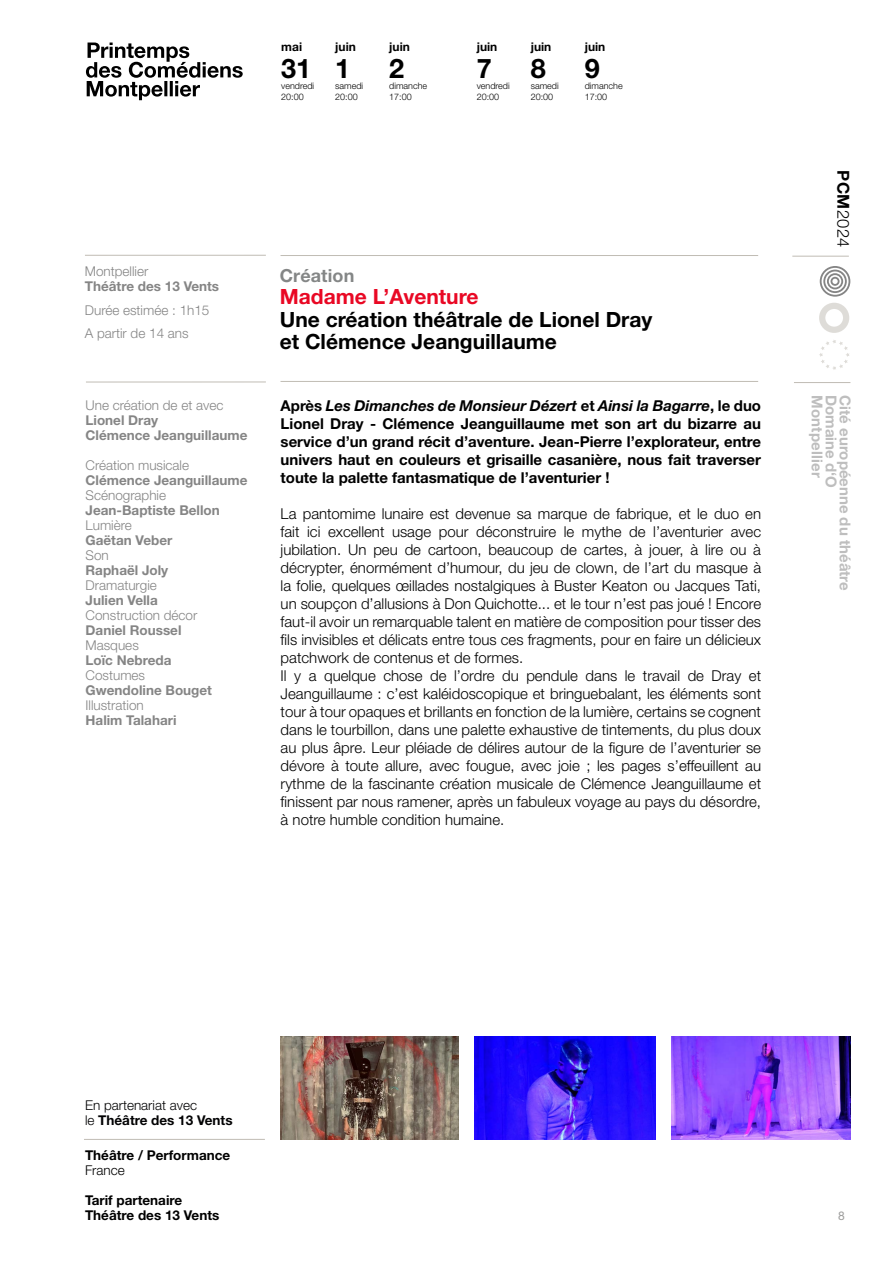
<style>
.page{position:relative;width:893px;height:1263px;background:#fff}
.page>*{position:absolute;margin:0;border:0;box-sizing:border-box;transform-origin:0 0}
.t1{font:700 27px "Helvetica Neue LT Std";color:#000}
.t2{font:700 21px/22.5px "Helvetica Neue LT Std";color:#000}
.t3{font:700 21px "Helvetica Neue LT Std";color:#e90824}
.t4{font:700 18px "Helvetica Neue LT Std";letter-spacing:.005em;color:#848686}
.t5{font:300 16.5px "Helvetica Neue LT Std";color:#000}
.t6{font:300 15px/18px "Helvetica Neue LT Std";color:#000}
.t7{font:700 15px/18px "Helvetica Neue LT Std";color:#000;text-align:justify}
.t8{font:700 15px "Helvetica Neue LT Std";color:#bebebe}
.t9{font:700 13.5px/15px "Helvetica Neue LT Std";color:#858585}
.t10{font:300 13.5px/23.5px "Helvetica Neue LT Std";color:#858585}
.t11{font:700 13.5px/15px "Helvetica Neue LT Std";color:#000}
.t12{font:300 13.5px/15px "Helvetica Neue LT Std";color:#020203}
.t13{font:300 13.5px "Helvetica Neue LT Std";color:#000}
.t14{font:700 12px "Helvetica Neue LT Std";color:#000}
.t15{font:12px "Helvetica Neue LT Std";color:#9d9d9c}
.t16{font:300 9px "Helvetica Neue LT Std";color:#000}
.s1{font-style:italic}
.s2{font-weight:700}
</style>
<div class="page">
<hr style="left:85px;top:255px;width:181px;height:1px;background:#c0bcb4">
<hr style="left:86px;top:382px;width:180px;height:1px;background:#c0bcb4">
<hr style="left:84px;top:1139px;width:181px;height:1px;background:#c0bcb4">
<hr style="left:281px;top:255px;width:477px;height:1px;background:#c0bcb4">
<hr style="left:281px;top:381px;width:477px;height:1px;background:#c0bcb4">
<hr style="left:792px;top:256px;width:57px;height:1px;background:#c0bcb4">
<div style="left:819px;top:303px;width:30px;height:30px;border:6px solid #c0bcb4;border-radius:50%"></div>
<svg style="left:819px;top:340px;width:30px;height:30px"></svg>
<svg style="left:820px;top:266px;width:30px;height:31px"></svg>
<hr style="left:794px;top:382px;width:56px;height:1px;background:#c0bcb4">
<svg style="left:86px;top:43px;width:157px;height:57px"></svg>
<img style="left:281px;top:1036px;width:178px;height:103px">
<img style="left:475px;top:1036px;width:181px;height:104px">
<img style="left:671px;top:1036px;width:179px;height:104px">
<p class="t14" style="left:281px;top:39px;width:22px">mai</p>
<p class="t14" style="left:335px;top:39px;width:22px">juin</p>
<p class="t14" style="left:389px;top:39px;width:22px">juin</p>
<h1 class="t1" style="left:281px;top:52px;width:71px">31 1</h1>
<h1 class="t1" style="left:389px;top:52px;width:17px">2</h1>
<p class="t16" style="left:281px;top:80px;width:35px">vendredi</p>
<p class="t16" style="left:335px;top:80px;width:29px">samedi</p>
<p class="t16" style="left:389px;top:80px;width:40px">dimanche</p>
<p class="t16" style="left:281px;top:91px;width:24px">20:00</p>
<p class="t16" style="left:335px;top:91px;width:24px">20:00</p>
<p class="t16" style="left:389px;top:91px;width:24px">17:00</p>
<p class="t14" style="left:477px;top:39px;width:22px">juin</p>
<p class="t14" style="left:531px;top:39px;width:22px">juin</p>
<p class="t14" style="left:585px;top:39px;width:22px">juin</p>
<h1 class="t1" style="left:477px;top:52px;width:17px">7</h1>
<h1 class="t1" style="left:531px;top:52px;width:17px">8</h1>
<h1 class="t1" style="left:585px;top:52px;width:17px">9</h1>
<p class="t16" style="left:477px;top:80px;width:35px">vendredi</p>
<p class="t16" style="left:531px;top:80px;width:29px">samedi</p>
<p class="t16" style="left:585px;top:80px;width:40px">dimanche</p>
<p class="t16" style="left:477px;top:91px;width:24px">20:00</p>
<p class="t16" style="left:531px;top:91px;width:24px">20:00</p>
<p class="t16" style="left:585px;top:91px;width:24px">17:00</p>
<p class="t10" style="left:85px;top:259px;width:65px">Montpellier</p>
<p class="t9" style="left:85px;top:279px;width:136px">Théâtre des 13 Vents</p>
<p class="t10" style="left:85px;top:298px;width:126px">Durée estimée : 1h15<br>A partir de 14 ans</p>
<p class="t10" style="left:86px;top:393px;width:139px">Une création de et avec</p>
<p class="t9" style="left:86px;top:412px;width:163px">Lionel Dray<br>Clémence Jeanguillaume</p>
<p class="t10" style="left:86px;top:453px;width:105px">Création musicale</p>
<p class="t9" style="left:86px;top:472px;width:163px">Clémence Jeanguillaume</p>
<p class="t10" style="left:86px;top:483px;width:82px">Scénographie</p>
<p class="t9" style="left:86px;top:502px;width:136px">Jean-Baptiste Bellon</p>
<p class="t10" style="left:86px;top:513px;width:48px">Lumière</p>
<p class="t9" style="left:86px;top:532px;width:88px">Gaëtan Veber</p>
<p class="t10" style="left:86px;top:543px;width:25px">Son</p>
<p class="t9" style="left:86px;top:562px;width:84px">Raphaël Joly</p>
<p class="t10" style="left:86px;top:573px;width:73px">Dramaturgie</p>
<p class="t9" style="left:86px;top:592px;width:74px">Julien Vella</p>
<p class="t10" style="left:86px;top:603px;width:113px">Construction décor</p>
<p class="t9" style="left:86px;top:622px;width:97px">Daniel Roussel</p>
<p class="t10" style="left:86px;top:633px;width:55px">Masques</p>
<p class="t9" style="left:86px;top:652px;width:87px">Loïc Nebreda</p>
<p class="t10" style="left:86px;top:663px;width:61px">Costumes</p>
<p class="t9" style="left:86px;top:682px;width:128px">Gwendoline Bouget</p>
<p class="t10" style="left:86px;top:693px;width:60px">Illustration</p>
<p class="t9" style="left:86px;top:712px;width:92px">Halim Talahari</p>
<p class="t4" style="left:280px;top:264px;width:76px">Création</p>
<h2 class="t3" style="left:280px;top:284px;width:200px">Madame L’Aventure</h2>
<h2 class="t2" style="left:280px;top:308px;width:374px">Une création théâtrale de Lionel Dray et Clémence Jeanguillaume</h2>
<p class="t7" style="left:281px;top:396px;width:482px">Après <span class="s1">Les Dimanches de Monsieur Dézert</span> et <span class="s1">Ainsi la Bagarre</span>, le duo Lionel Dray - Clémence Jeanguillaume met son art du bizarre au service d’un grand récit d’aventure. Jean-Pierre l’explorateur, entre univers haut en couleurs et grisaille casanière, nous fait traverser toute la palette fantasmatique de l’aventurier !</p>
<p class="t6" style="left:281px;top:504px;width:482px">La pantomime lunaire est devenue sa marque de fabrique, et le duo en fait ici excellent usage pour déconstruire le mythe de l’aventurier avec jubilation. Un peu de cartoon, beaucoup de cartes, à jouer, à lire ou à décrypter, énormément d’humour, du jeu de clown, de l’art du masque à la folie, quelques œillades nostalgiques à Buster Keaton ou Jacques Tati, un soupçon d’allusions à Don Quichotte... et le tour n’est pas joué ! Encore faut-il avoir un remarquable talent en matière de composition pour tisser des fils invisibles et délicats entre tous ces fragments, pour en faire un délicieux patchwork de contenus et de formes.<br>Il y a quelque chose de l’ordre du pendule dans le travail de Dray et Jeanguillaume : c’est kaléidoscopique et bringuebalant, les éléments sont tour à tour opaques et brillants en fonction de la lumière, certains se cognent dans le tourbillon, dans une palette exhaustive de tintements, du plus doux au plus âpre. Leur pléiade de délires autour de la figure de l’aventurier se dévore à toute allure, avec fougue, avec joie ; les pages s’effeuillent au rythme de la fascinante création musicale de Clémence Jeanguillaume et finissent par nous ramener, après un fabuleux voyage au pays du désordre, à notre humble condition humaine.</p>
<p class="t5" style="left:853px;top:170px;width:78px;rotate:90deg"><span class="s2">PCM</span>2024</p>
<p class="t8" style="left:826px;top:395px;width:84px;rotate:90deg">Montpellier</p>
<p class="t8" style="left:840px;top:395px;width:95px;rotate:90deg">Domaine d‘O</p>
<p class="t8" style="left:854px;top:395px;width:197px;rotate:90deg">Cité européenne du théâtre</p>
<p class="t12" style="left:85px;top:1097px;width:149px">En partenariat avec<br>le <span class="s2">Théâtre des 13 Vents</span></p>
<p class="t11" style="left:85px;top:1148px;width:147px">Théâtre / Performance</p>
<p class="t13" style="left:85px;top:1162px;width:41px">France</p>
<p class="t11" style="left:85px;top:1193px;width:136px">Tarif partenaire<br>Théâtre des 13 Vents</p>
<p class="t15" style="left:838px;top:1208px;width:8px">8</p>
</div>
